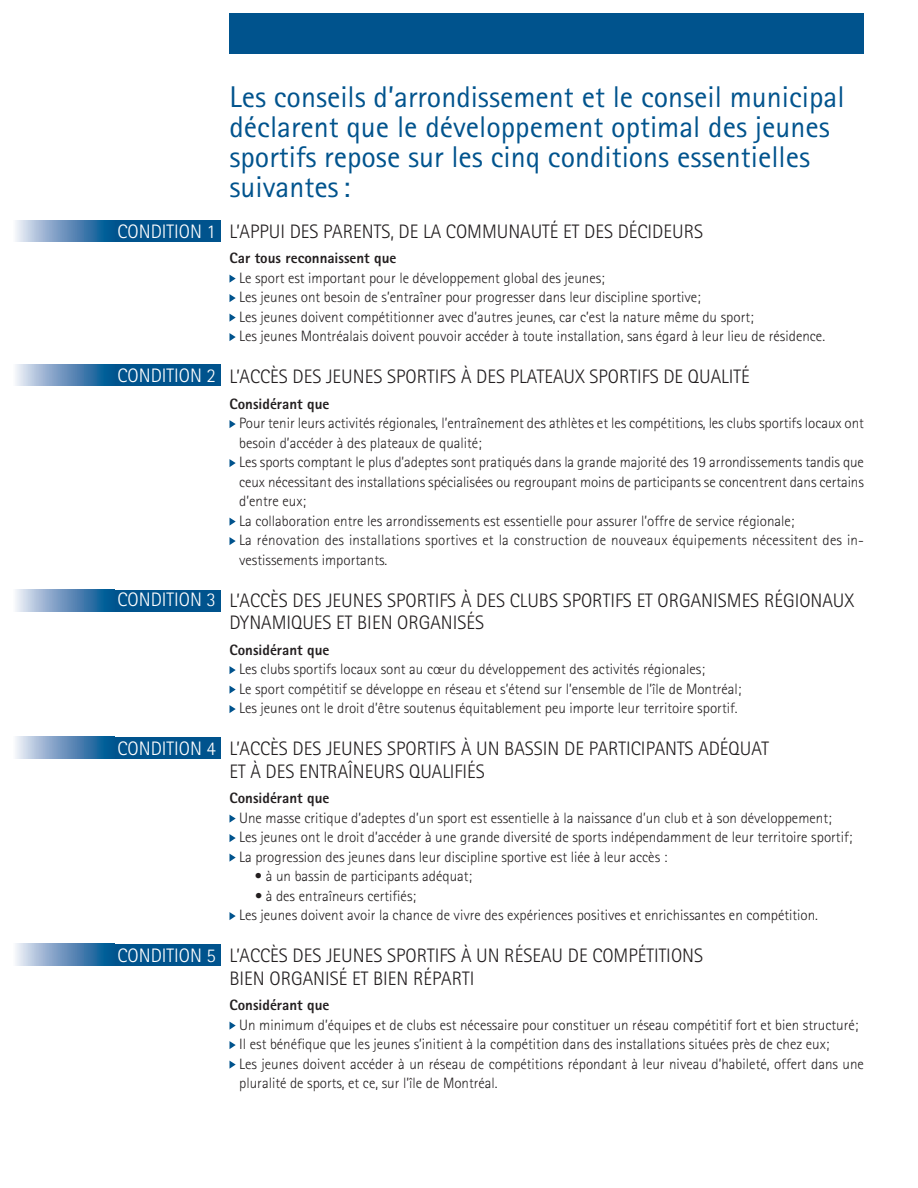
<style>
.page{position:relative;width:918px;height:1188px;background:#fff}
.page>*{position:absolute;margin:0;border:0;box-sizing:border-box;transform-origin:0 0}
.t1{font:30px/30px "Rotis Sans Serif";color:#00538d}
.t2{font:300 19.5px/22.5px "Rotis Sans Serif";color:#231f20}
.t3{font:300 19.5px "Rotis Sans Serif";color:#fff}
.t4{font:300 15px/19.5px "Rotis Sans Serif";color:#231f20}
.t5{font:800 15px "Rotis Sans Serif";color:#231f20}
</style>
<div class="page">
<div style="left:113px;top:220px;width:108px;height:22px;background:#00538d"></div>
<div style="left:14px;top:220px;width:100px;height:22px;background:linear-gradient(to right,#eee8f5,#004c8d)"></div>
<svg style="left:230px;top:1061px;width:6px;height:8px"></svg>
<svg style="left:230px;top:1041px;width:6px;height:8px"></svg>
<svg style="left:230px;top:1022px;width:6px;height:8px"></svg>
<svg style="left:230px;top:912px;width:6px;height:8px"></svg>
<svg style="left:230px;top:854px;width:6px;height:8px"></svg>
<svg style="left:230px;top:834px;width:6px;height:8px"></svg>
<svg style="left:230px;top:815px;width:6px;height:8px"></svg>
<svg style="left:230px;top:705px;width:6px;height:8px"></svg>
<svg style="left:230px;top:686px;width:6px;height:8px"></svg>
<svg style="left:230px;top:666px;width:6px;height:8px"></svg>
<svg style="left:230px;top:537px;width:6px;height:8px"></svg>
<svg style="left:230px;top:518px;width:6px;height:8px"></svg>
<svg style="left:230px;top:459px;width:6px;height:8px"></svg>
<svg style="left:230px;top:420px;width:6px;height:8px"></svg>
<svg style="left:230px;top:333px;width:6px;height:8px"></svg>
<svg style="left:230px;top:314px;width:6px;height:8px"></svg>
<svg style="left:230px;top:294px;width:6px;height:8px"></svg>
<svg style="left:230px;top:275px;width:6px;height:8px"></svg>
<div style="left:230px;top:14px;width:634px;height:40px;background:#00538d"></div>
<div style="left:113px;top:364px;width:108px;height:22px;background:#00538d"></div>
<div style="left:14px;top:364px;width:100px;height:22px;background:linear-gradient(to right,#eee8f5,#004c8d)"></div>
<div style="left:113px;top:590px;width:108px;height:22px;background:#00538d"></div>
<div style="left:14px;top:590px;width:100px;height:22px;background:linear-gradient(to right,#eee8f5,#004c8d)"></div>
<div style="left:113px;top:737px;width:108px;height:22px;background:#00538d"></div>
<div style="left:14px;top:737px;width:100px;height:22px;background:linear-gradient(to right,#eee8f5,#004c8d)"></div>
<div style="left:113px;top:944px;width:108px;height:22px;background:#00538d"></div>
<div style="left:14px;top:944px;width:100px;height:22px;background:linear-gradient(to right,#eee8f5,#004c8d)"></div>
<h2 class="t3" style="left:118px;top:224px;width:100px">CONDITION 1</h2>
<h2 class="t3" style="left:118px;top:368px;width:100px">CONDITION 2</h2>
<h2 class="t3" style="left:118px;top:593px;width:100px">CONDITION 3</h2>
<h2 class="t3" style="left:118px;top:741px;width:100px">CONDITION 4</h2>
<h2 class="t3" style="left:118px;top:948px;width:100px">CONDITION 5</h2>
<h1 class="t1" style="left:229px;top:85px;width:617px">Les conseils d’arrondissement et le conseil municipal déclarent que le développement optimal des jeunes sportifs repose sur les cinq conditions essentielles suivantes:</h1>
<h2 class="t2" style="left:230px;top:222px;width:475px">L’APPUI DES PARENTS, DE LA COMMUNAUTÉ ET DES DÉCIDEURS</h2>
<p class="t5" style="left:230px;top:253px;width:169px">Car tous reconnaissent que</p>
<p class="t4" style="left:239px;top:269px;width:587px">Le sport est important pour le développement global des jeunes;<br>Les jeunes ont besoin de s’entraîner pour progresser dans leur discipline sportive;<br>Les jeunes doivent compétitionner avec d’autres jeunes, car c’est la nature même du sport;<br>Les jeunes Montréalais doivent pouvoir accéder à toute installation, sans égard à leur lieu de résidence.</p>
<h2 class="t2" style="left:230px;top:367px;width:522px">L’ACCÈS DES JEUNES SPORTIFS À DES PLATEAUX SPORTIFS DE QUALITÉ</h2>
<p class="t5" style="left:230px;top:398px;width:101px">Considérant que</p>
<p class="t4" style="left:239px;top:415px;width:626px">Pour tenir leurs activités régionales, l’entraînement des athlètes et les compétitions, les clubs sportifs locaux ont besoin d’accéder à des plateaux de qualité;<br>Les sports comptant le plus d’adeptes sont pratiqués dans la grande majorité des 19 arrondissements tandis que ceux nécessitant des installations spécialisées ou regroupant moins de participants se concentrent dans certains d’entre eux;<br>La collaboration entre les arrondissements est essentielle pour assurer l’offre de service régionale;<br>La rénovation des installations sportives et la construction de nouveaux équipements nécessitent des in&shy;vestissements importants.</p>
<h2 class="t2" style="left:230px;top:591px;width:626px">L’ACCÈS DES JEUNES SPORTIFS À DES CLUBS SPORTIFS ET ORGANISMES RÉGIONAUX<br>DYNAMIQUES ET BIEN ORGANISÉS</h2>
<p class="t5" style="left:230px;top:644px;width:101px">Considérant que</p>
<p class="t4" style="left:239px;top:661px;width:504px">Les clubs sportifs locaux sont au cœur du développement des activités régionales;<br>Le sport compétitif se développe en réseau et s’étend sur l’ensemble de l’île de Montréal;<br>Les jeunes ont le droit d’être soutenus équitablement peu importe leur territoire sportif.</p>
<h2 class="t2" style="left:230px;top:739px;width:541px">L’ACCÈS DES JEUNES SPORTIFS À UN BASSIN DE PARTICIPANTS ADÉQUAT<br>ET À DES ENTRAÎNEURS QUALIFIÉS</h2>
<p class="t5" style="left:230px;top:793px;width:101px">Considérant que</p>
<p class="t4" style="left:239px;top:809px;width:615px">Une masse critique d’adeptes d’un sport est essentielle à la naissance d’un club et à son développement;<br>Les jeunes ont le droit d’accéder à une grande diversité de sports indépendamment de leur territoire sportif;<br>La progression des jeunes dans leur discipline sportive est liée à leur accès :</p>
<p class="t4" style="left:255px;top:868px;width:219px">• à un bassin de participants adéquat;</p>
<p class="t4" style="left:239px;top:887px;width:580px;text-indent:16px">• à des entraîneurs certifiés;<br>Les jeunes doivent avoir la chance de vivre des expériences positives et enrichissantes en compétition.</p>
<h2 class="t2" style="left:229px;top:946px;width:475px">L’ACCÈS DES JEUNES SPORTIFS À UN RÉSEAU DE COMPÉTITIONS<br>BIEN ORGANISÉ ET BIEN RÉPARTI</h2>
<p class="t5" style="left:230px;top:1000px;width:101px">Considérant que</p>
<p class="t4" style="left:239px;top:1016px;width:626px">Un minimum d’équipes et de clubs est nécessaire pour constituer un réseau compétitif fort et bien structuré; Il est bénéfique que les jeunes s’initient à la compétition dans des installations situées près de chez eux;<br>Les jeunes doivent accéder à un réseau de compétitions répondant à leur niveau d’habileté, offert dans une pluralité de sports, et ce, sur l’île de Montréal.</p>
</div>
